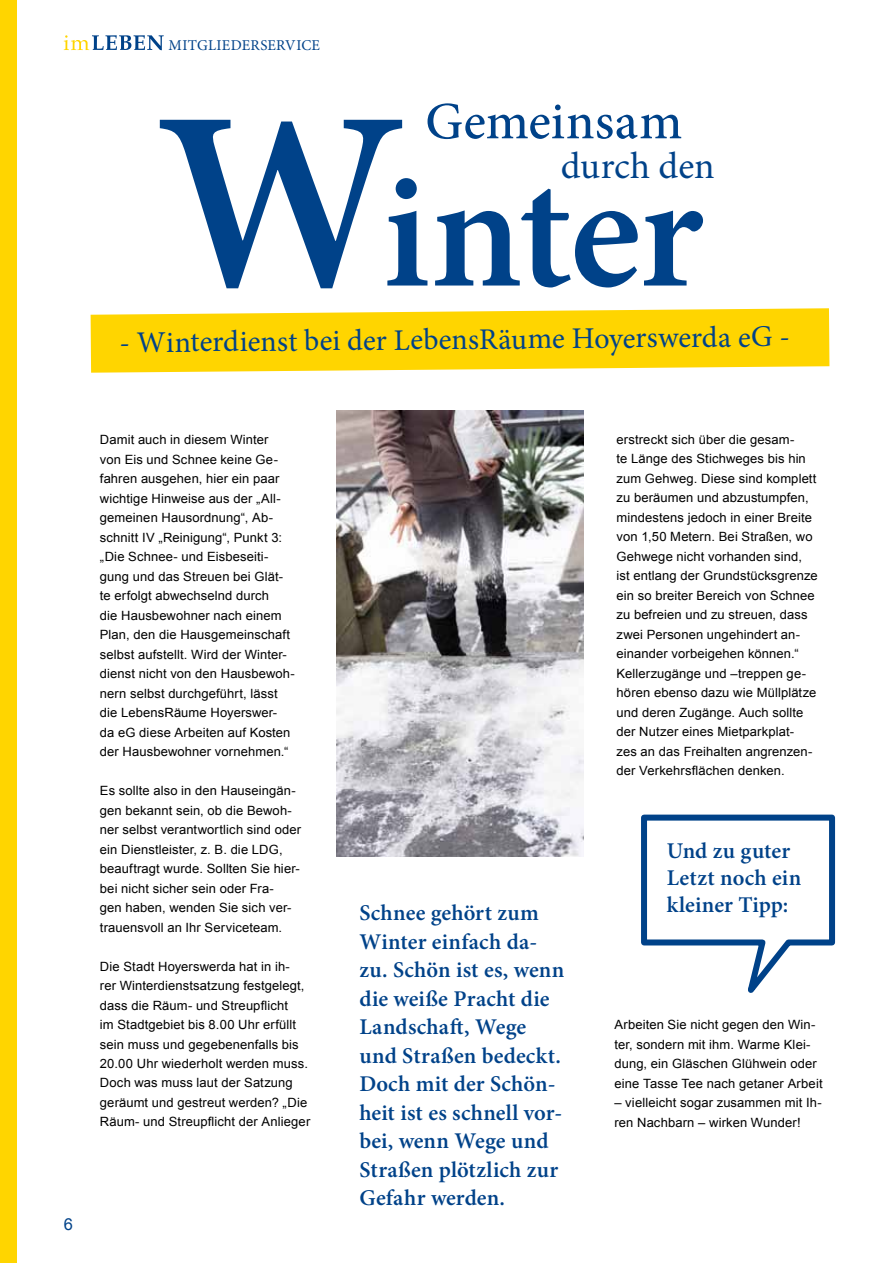
<style>
.page{position:relative;width:893px;height:1263px;background:#fff}
.page>*{position:absolute;margin:0;border:0;box-sizing:border-box;transform-origin:0 0}
.t1{font:600 165px "Minion Pro";letter-spacing:-.015em;color:#004289}
.t2{font:500 52.5px "Minion Pro";letter-spacing:.005em;color:#004289}
.t3{font:37.5px "Minion Pro";color:#004289}
.t4{font:30px "Minion Pro";letter-spacing:-.01em;color:#004289}
.t5{font:600 22.5px/28.5px "Minion Pro";letter-spacing:.01em;color:#004289}
.t6{font:16.5px "Arial";color:#004289}
.t7{font:15px "Minion Pro";letter-spacing:.02em;color:#004289}
.t8{font:12.75px/19.5px "Arial";letter-spacing:.01em;color:#000}
.s1{font-size:255px}
</style>
<div class="page">
<div style="left:0;top:0;width:17px;height:1263px;background:#ffd500"></div>
<svg style="left:64px;top:35px;width:100px;height:15px"></svg>
<img style="left:337px;top:410px;width:246px;height:447px">
<svg style="left:91px;top:308px;width:738px;height:65px;background:#ffd91b"></svg>
<svg style="left:641px;top:814px;width:195px;height:179px"></svg>
<p class="t7" style="left:169px;top:35px;width:153px">MITGLIEDERSERVICE</p>
<h2 class="t2" style="left:425px;top:86px;width:259px">Gemeinsam</h2>
<h1 class="t1" style="left:156px;top:119px;width:549px"><span class="s1">W</span>inter</h1>
<h3 class="t3" style="left:561px;top:141px;width:156px">durch den</h3>
<h3 class="t4" style="left:120px;top:320px;width:672px">- Winterdienst bei der LebensRäume Hoyerswerda eG -</h3>
<p class="t8" style="left:100px;top:430px;width:196px">Damit auch in diesem Winter<br>von Eis und Schnee keine Ge&shy;fahren ausgehen, hier ein paar wichtige Hinweise aus der „All&shy;gemeinen Hausordnung“, Ab&shy;schnitt IV „Reinigung“, Punkt 3: „Die Schnee- und Eisbeseiti&shy;gung und das Streuen bei Glät&shy;te erfolgt abwechselnd durch<br>die Hausbewohner nach einem<br>Plan, den die Hausgemeinschaft selbst aufstellt. Wird der Winter&shy;dienst nicht von den Hausbewoh&shy;nern selbst durchgeführt, lässt die LebensRäume Hoyerswer&shy;da eG diese Arbeiten auf Kosten der Hausbewohner vornehmen.“</p>
<p class="t8" style="left:100px;top:781px;width:203px">Es sollte also in den Hauseingän&shy;gen bekannt sein, ob die Bewoh&shy;ner selbst verantwortlich sind oder ein Dienstleister, z. B. die LDG, beauftragt wurde. Sollten Sie hier&shy;bei nicht sicher sein oder Fra-<br>gen haben, wenden Sie sich ver&shy;trauensvoll an Ihr Serviceteam.</p>
<p class="t8" style="left:100px;top:956px;width:212px">Die Stadt Hoyerswerda hat in ih-<br>rer Winterdienstsatzung festgelegt, dass die Räum- und Streupflicht<br>im Stadtgebiet bis 8.00 Uhr erfüllt sein muss und gegebenenfalls bis 20.00 Uhr wiederholt werden muss.<br>Doch was muss laut der Satzung geräumt und gestreut werden? „Die Räum- und Streupflicht der Anlieger</p>
<p class="t6" style="left:64px;top:1214px;width:11px">6</p>
<h3 class="t5" style="left:359px;top:899px;width:206px">Schnee gehört zum<br>Winter einfach da&shy;zu. Schön ist es, wenn die weiße Pracht die<br>Landschaft, Wege und Straßen bedeckt.<br>Doch mit der Schön&shy;heit ist es schnell vor&shy;bei, wenn Wege und<br>Straßen plötzlich zur<br>Gefahr werden.</h3>
<p class="t8" style="left:617px;top:430px;width:203px">erstreckt sich über die gesam-<br>te Länge des Stichweges bis hin zum Gehweg. Diese sind komplett zu beräumen und abzustumpfen, mindestens jedoch in einer Breite von 1,50 Metern. Bei Straßen, wo<br>Gehwege nicht vorhanden sind, ist entlang der Grundstücksgrenze ein so breiter Bereich von Schnee zu befreien und zu streuen, dass zwei Personen ungehindert an&shy;einander vorbeigehen können.“<br>Kellerzugänge und –treppen ge&shy;hören ebenso dazu wie Müllplätze und deren Zugänge. Auch sollte der Nutzer eines Mietparkplat-<br>zes an das Freihalten angrenzen&shy;der Verkehrsflächen denken.</p>
<h3 class="t5" style="left:667px;top:837px;width:136px;line-height:27px">Und zu guter<br>Letzt noch ein kleiner Tipp:</h3>
<p class="t8" style="left:614px;top:1015px;width:210px">Arbeiten Sie nicht gegen den Win&shy;ter, sondern mit ihm. Warme Klei&shy;dung, ein Gläschen Glühwein oder eine Tasse Tee nach getaner Arbeit</p>
<p class="t8" style="left:614px;top:1093px;width:209px">– vielleicht sogar zusammen mit Ih&shy;ren Nachbarn – wirken Wunder!</p>
</div>
